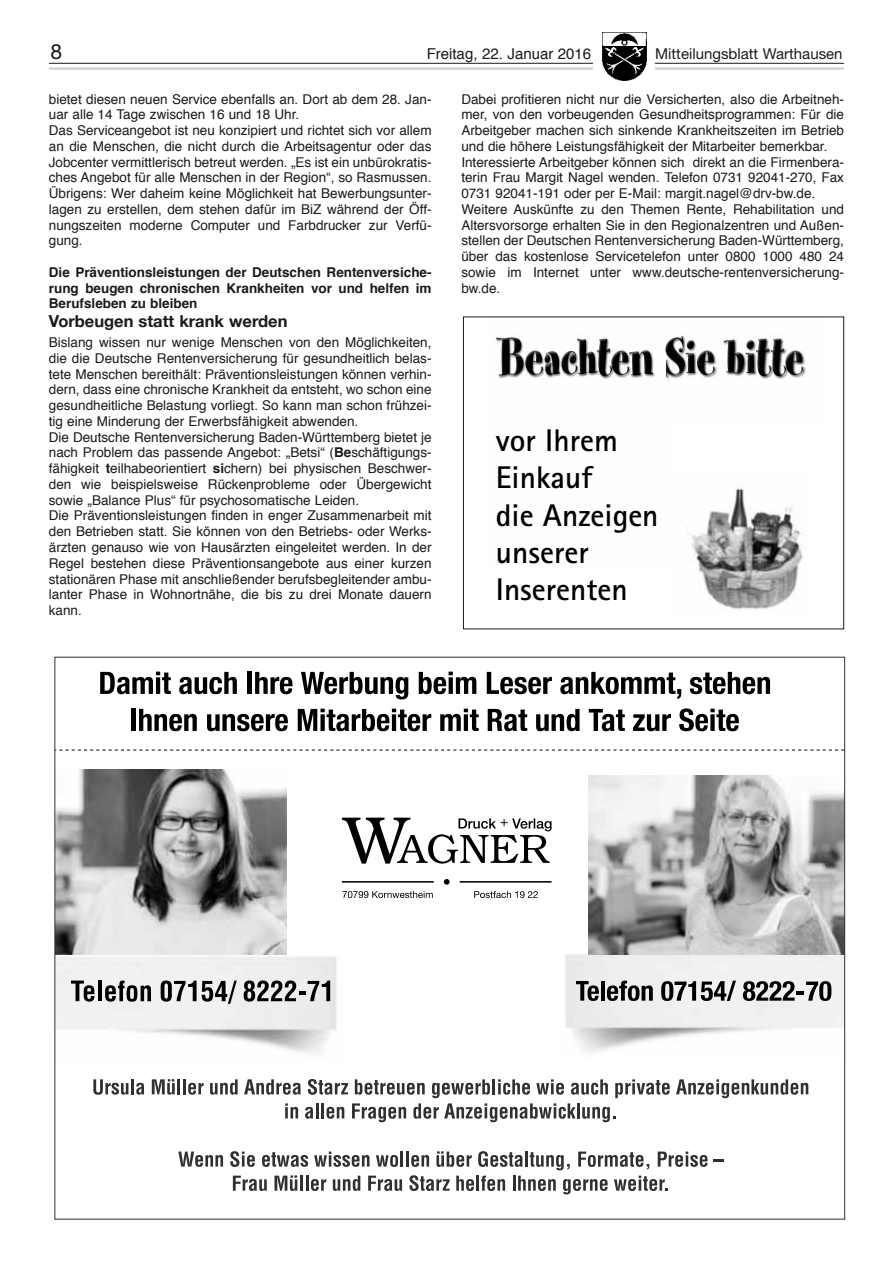
<style>
.page{position:relative;width:893px;height:1263px;background:#fff}
.page>*{position:absolute;margin:0;border:0;box-sizing:border-box;transform-origin:0 0}
.t1{font:700 31.35px/37.3px "AT Rotis Sans Serif";color:#000}
.t2{font:21px "Helvetica Neue";color:#1a1a18}
.t3{font:700 16.5px "Helvetica Neue";color:#1a1a18}
.t4{font:15px "Helvetica Neue";color:#1a1a18}
.t5{font:15px "Helvetica";color:#1a1a18}
.t6{font:13.5px/15.8px "Helvetica";color:#1a1a18}
.t7{font:700 13.5px/15.8px "Helvetica";color:#1a1a18;text-align:justify}
.s1{font-weight:700}
</style>
<div class="page">
<hr style="left:49px;top:67px;width:795px;height:3px;background:#cfd0d0">
<hr style="left:49px;top:63px;width:795px;height:1px;background:#1a1a18">
<div style="left:593px;top:32px;width:62px;height:50px;background:#fff"></div>
<img style="left:602px;top:32px;width:45px;height:49px">
<img style="left:56px;top:769px;width:231px;height:186px">
<img style="left:56px;top:956px;width:281px;height:99px">
<svg style="left:71px;top:980px;width:24px;height:22px"></svg>
<hr style="left:98px;top:980px;width:4px;height:21px;background:#000">
<svg style="left:105px;top:980px;width:46px;height:22px"></svg>
<svg style="left:161px;top:980px;width:76px;height:24px"></svg>
<svg style="left:244px;top:980px;width:86px;height:22px;background:#8b8b8b"></svg>
<img style="left:566px;top:954px;width:277px;height:99px">
<svg style="left:576px;top:981px;width:23px;height:20px"></svg>
<hr style="left:601px;top:981px;width:4px;height:20px;background:#000">
<svg style="left:607px;top:980px;width:46px;height:21px"></svg>
<svg style="left:661px;top:980px;width:75px;height:21px"></svg>
<svg style="left:743px;top:981px;width:88px;height:20px"></svg>
<svg style="left:100px;top:672px;width:71px;height:22px"></svg>
<svg style="left:179px;top:672px;width:58px;height:22px"></svg>
<div style="left:247px;top:672px;width:5px;height:22px;background:#000"></div>
<svg style="left:255px;top:672px;width:37px;height:22px"></svg>
<svg style="left:301px;top:672px;width:107px;height:27px"></svg>
<svg style="left:419px;top:672px;width:57px;height:22px"></svg>
<svg style="left:487px;top:672px;width:65px;height:22px"></svg>
<svg style="left:560px;top:672px;width:121px;height:27px"></svg>
<svg style="left:690px;top:672px;width:80px;height:22px"></svg>
<div style="left:131px;top:709px;width:5px;height:22px;background:#000"></div>
<svg style="left:139px;top:709px;width:58px;height:22px"></svg>
<svg style="left:207px;top:714px;width:81px;height:17px"></svg>
<svg style="left:298px;top:709px;width:133px;height:22px"></svg>
<svg style="left:440px;top:709px;width:39px;height:22px"></svg>
<svg style="left:488px;top:709px;width:39px;height:22px"></svg>
<svg style="left:536px;top:709px;width:44px;height:22px"></svg>
<svg style="left:589px;top:709px;width:36px;height:22px"></svg>
<svg style="left:633px;top:714px;width:38px;height:17px"></svg>
<svg style="left:679px;top:708px;width:60px;height:23px"></svg>
<svg style="left:56px;top:750px;width:787px;height:1px"></svg>
<svg style="left:342px;top:818px;width:210px;height:46px"></svg>
<svg style="left:343px;top:891px;width:90px;height:7px"></svg>
<svg style="left:474px;top:891px;width:64px;height:7px"></svg>
<hr style="left:342px;top:881px;width:92px;height:2px;background:#000">
<hr style="left:460px;top:881px;width:92px;height:2px;background:#000">
<svg style="left:444px;top:879px;width:6px;height:6px"></svg>
<img style="left:589px;top:776px;width:254px;height:178px">
<svg style="left:93px;top:1079px;width:35px;height:16px"></svg>
<hr style="left:131px;top:1079px;width:3px;height:15px;background:#303030">
<svg style="left:136px;top:1083px;width:8px;height:12px"></svg>
<svg style="left:152px;top:1079px;width:28px;height:16px"></svg>
<hr style="left:183px;top:1079px;width:3px;height:15px;background:#303030">
<svg style="left:188px;top:1083px;width:16px;height:12px"></svg>
<svg style="left:210px;top:1079px;width:28px;height:16px"></svg>
<svg style="left:676px;top:1079px;width:132px;height:19px"></svg>
<svg style="left:244px;top:1079px;width:426px;height:43px"></svg>
<svg style="left:178px;top:1151px;width:45px;height:16px"></svg>
<svg style="left:230px;top:1151px;width:25px;height:16px"></svg>
<svg style="left:262px;top:1152px;width:46px;height:15px"></svg>
<svg style="left:314px;top:1151px;width:56px;height:16px"></svg>
<svg style="left:376px;top:1151px;width:27px;height:16px"></svg>
<hr style="left:406px;top:1151px;width:3px;height:15px;background:#303030">
<svg style="left:714px;top:1159px;width:10px;height:2px"></svg>
<svg style="left:233px;top:1175px;width:34px;height:16px"></svg>
<svg style="left:274px;top:1175px;width:23px;height:16px"></svg>
<hr style="left:300px;top:1175px;width:3px;height:16px;background:#303030">
<svg style="left:306px;top:1175px;width:20px;height:16px"></svg>
<svg style="left:333px;top:1175px;width:27px;height:16px"></svg>
<svg style="left:368px;top:1175px;width:34px;height:16px"></svg>
<svg style="left:409px;top:1151px;width:299px;height:43px"></svg>
<img style="left:495px;top:335px;width:311px;height:46px">
<img style="left:496px;top:337px;width:113px;height:39px">
<img style="left:691px;top:488px;width:112px;height:122px">
<div style="left:463px;top:316px;width:381px;height:313px;border:1px solid #1a1a18"></div>
<h2 class="t2" style="left:50px;top:44px;width:13px">8</h2>
<p class="t5" style="left:427px;top:47px;width:166px">Freitag, 22. Januar 2016</p>
<p class="t4" style="left:655px;top:48px;width:189px">Mitteilungsblatt Warthausen</p>
<p class="t6" style="left:49px;top:92px;width:384px">bietet diesen neuen Service ebenfalls an. Dort ab dem 28. Jan&shy;uar alle 14 Tage zwischen 16 und 18 Uhr.<br>Das Serviceangebot ist neu konzipiert und richtet sich vor allem an die Menschen, die nicht durch die Arbeitsagentur oder das Jobcenter vermittlerisch betreut werden. „Es ist ein unbürokratis&shy;ches Angebot für alle Menschen in der Region“, so Rasmussen.<br>Übrigens: Wer daheim keine Möglichkeit hat Bewerbungsunter&shy;lagen zu erstellen, dem stehen dafür im BiZ während der Öff&shy;nungszeiten moderne Computer und Farbdrucker zur Verfü&shy;gung.</p>
<p class="t7" style="left:49px;top:265px;width:384px">Die Präventionsleistungen der Deutschen Rentenversiche&shy;rung beugen chronischen Krankheiten vor und helfen im Berufsleben zu bleiben</p>
<p class="t3" style="left:49px;top:311px;width:240px">Vorbeugen statt krank werden</p>
<p class="t6" style="left:49px;top:336px;width:384px">Bislang wissen nur wenige Menschen von den Möglichkeiten, die die Deutsche Rentenversicherung für gesundheitlich belas&shy;tete Menschen bereithält: Präventionsleistungen können verhin&shy;dern, dass eine chronische Krankheit da entsteht, wo schon eine gesundheitliche Belastung vorliegt. So kann man schon frühzei&shy;tig eine Minderung der Erwerbsfähigkeit abwenden.<br>Die Deutsche Rentenversicherung Baden-Württemberg bietet je nach Problem das passende Angebot: „Betsi“ (<span class="s1">Be</span>schäftigungs&shy;fähigkeit <span class="s1">t</span>eilhabeorientiert <span class="s1">si</span>chern) bei physischen Beschwer&shy;den wie beispielsweise Rückenprobleme oder Übergewicht sowie „Balance Plus“ für psychosomatische Leiden.<br>Die Präventionsleistungen finden in enger Zusammenarbeit mit den Betrieben statt. Sie können von den Betriebs- oder Werks&shy;ärzten genauso wie von Hausärzten eingeleitet werden. In der Regel bestehen diese Präventionsangebote aus einer kurzen stationären Phase mit anschließender berufsbegleitender ambu&shy;lanter Phase in Wohnortnähe, die bis zu drei Monate dauern kann.</p>
<p class="t6" style="left:461px;top:92px;width:384px">Dabei profitieren nicht nur die Versicherten, also die Arbeitneh&shy;mer, von den vorbeugenden Gesundheitsprogrammen: Für die Arbeitgeber machen sich sinkende Krankheitszeiten im Betrieb und die höhere Leistungsfähigkeit der Mitarbeiter bemerkbar.<br>Interessierte Arbeitgeber können sich direkt an die Firmenbera&shy;terin Frau Margit Nagel wenden. Telefon 0731 92041-270, Fax 0731 92041-191 oder per E-Mail: margit.nagel@drv-bw.de.<br>Weitere Auskünfte zu den Themen Rente, Rehabilitation und Altersvorsorge erhalten Sie in den Regionalzentren und Außen&shy;stellen der Deutschen Rentenversicherung Baden-Württemberg, über das kostenlose Servicetelefon unter 0800 1000 480 24 sowie im Internet unter www.deutsche-rentenversicherung&shy;bw.de.</p>
<h1 class="t1" style="left:496px;top:424px;width:164px">vor Ihrem<br>Einkauf<br>die Anzeigen unserer<br>Inserenten</h1>
</div>
